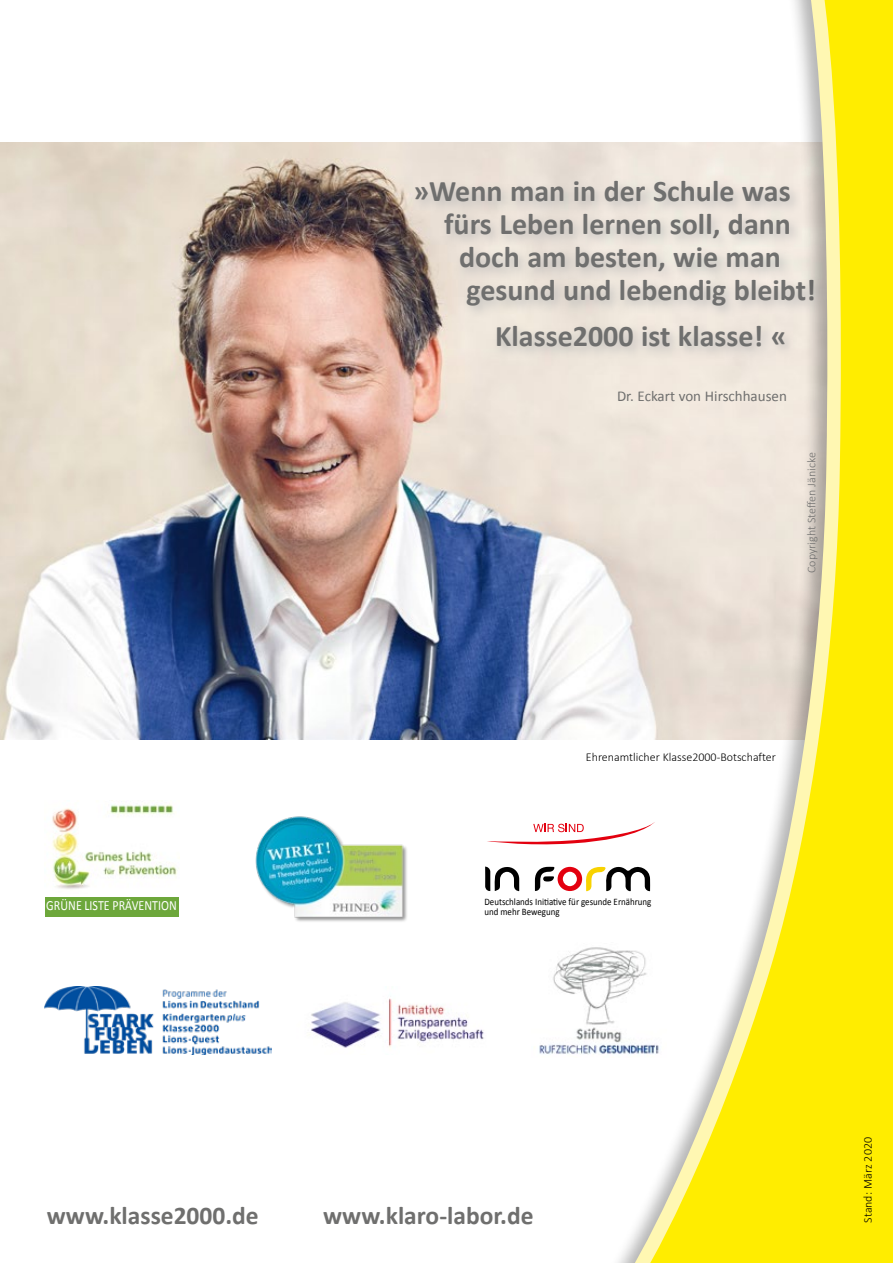
<style>
.page{position:relative;width:893px;height:1263px;background:#fff}
.page>*{position:absolute;margin:0;border:0;box-sizing:border-box;transform-origin:0 0}
.t1{font:700 30px "Calibri";color:#6f6f6e}
.t2{font:700 25.5px "Calibri";color:#6f6f6e}
.t3{font:15px "Calibri";color:#6f6f6e}
.t4{font:14.1px "Calibri";letter-spacing:.005em;color:#fff;scale:.85 1}
.t5{font:300 12px "Calibri";color:#000}
.t6{font:300 12px "Calibri";color:#6f6f6e}
.t7{font:9.9px/9.9px "Calibri";color:#000;scale:.9 1}
</style>
<div class="page">
<img style="left:0;top:142px;width:601px;height:598px">
<div style="left:411px;top:176px;width:416px;height:183px;background:#b1b2b3;opacity:.75"></div>
<div style="left:601px;top:0;width:292px;height:1263px;background:#000;opacity:.3"></div>
<svg style="left:622px;top:0;width:252px;height:1263px"></svg>
<div style="left:874px;top:0;width:19px;height:1263px;background:#ffed00"></div>
<img style="left:45px;top:986px;width:226px;height:68px">
<img style="left:255px;top:816px;width:152px;height:106px">
<svg style="left:485px;top:866px;width:34px;height:25px"></svg>
<svg style="left:535px;top:865px;width:115px;height:26px"></svg>
<svg style="left:487px;top:821px;width:168px;height:25px"></svg>
<img style="left:52px;top:804px;width:128px;height:85px">
<div style="left:45px;top:897px;width:133px;height:19px;background:#6da73b"></div>
<img style="left:311px;top:998px;width:173px;height:50px">
<img style="left:539px;top:943px;width:128px;height:115px">
<p class="t4" style="left:46px;top:897px;width:155px">GRÜNE LISTE PRÄVENTION</p>
<p class="t1" style="left:413px;top:172px;width:379px">»Wenn man in der Schule was</p>
<p class="t1" style="left:444px;top:205px;width:348px">fürs Leben lernen soll, dann</p>
<p class="t1" style="left:459px;top:238px;width:323px">doch am besten, wie man</p>
<p class="t1" style="left:466px;top:271px;width:351px">gesund und lebendig bleibt!</p>
<p class="t1" style="left:495px;top:317px;width:293px">Klasse2000 ist klasse! «</p>
<p class="t3" style="left:617px;top:387px;width:171px">Dr. Eckart von Hirschhausen</p>
<p class="t6" style="left:804px;top:573px;width:122px;rotate:-90deg">Copyright Steffen Jänicke</p>
<p class="t5" style="left:586px;top:749px;width:192px">Ehrenamtlicher Klasse2000-Botschafter</p>
<p class="t7" style="left:484px;top:897px;width:187px">Deutschlands Initiative für gesunde Ernährung und mehr Bewegung</p>
<p class="t2" style="left:47px;top:1199px;width:213px">www.klasse2000.de</p>
<p class="t2" style="left:323px;top:1199px;width:212px">www.klaro-labor.de</p>
<p class="t5" style="left:860px;top:1222px;width:87px;rotate:-90deg">Stand: März 2020</p>
</div>
